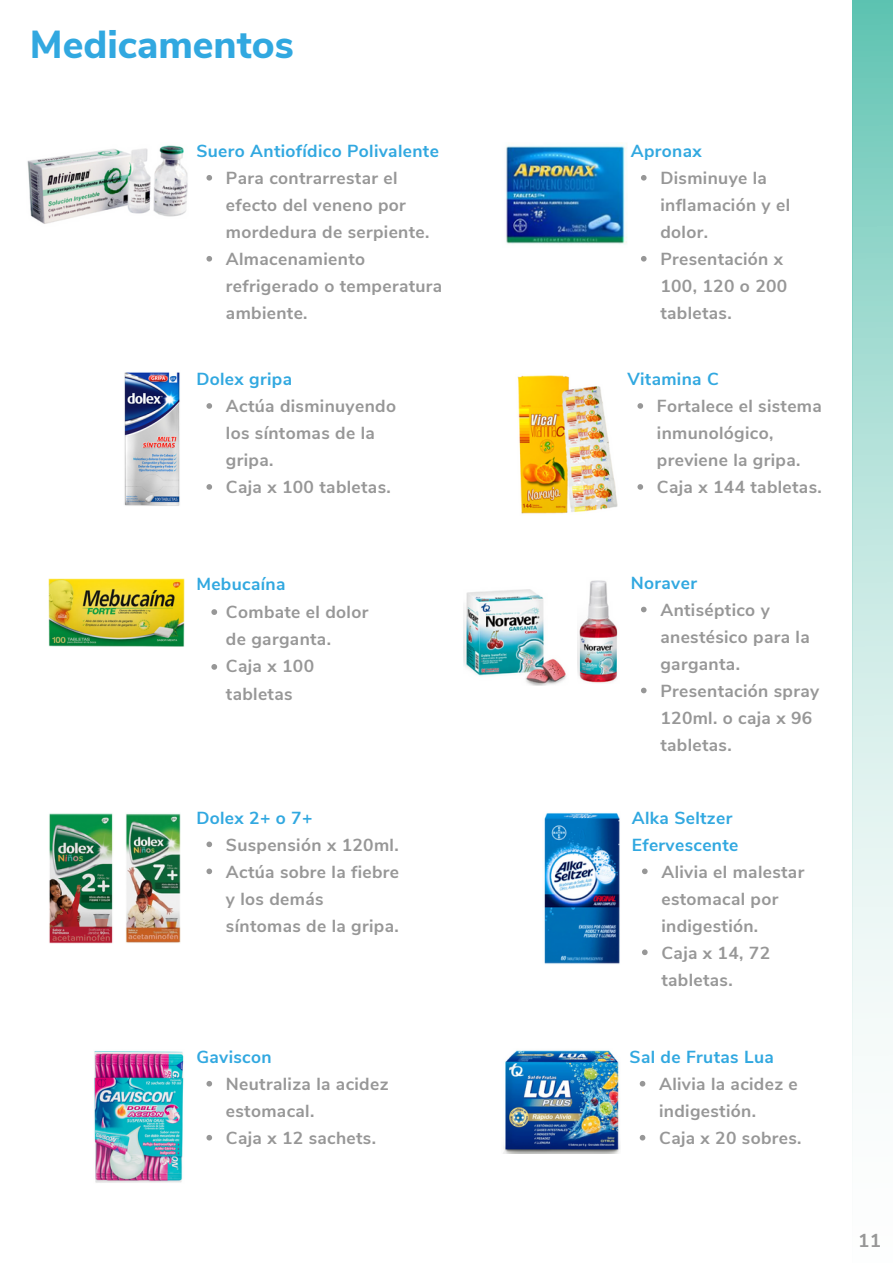
<style>
.page{position:relative;width:893px;height:1264px;background:#fff}
.page>*{position:absolute;margin:0;border:0;box-sizing:border-box;transform-origin:0 0}
.t1{font:800 39px "Nunito Sans";color:#31a8e0}
.t2{font:700 18.75px "Nunito Sans";color:#979797}
.t3{font:700 17.4px/27px "Nunito Sans";letter-spacing:.02em;color:#979797}
.t4{font:700 17.4px/27px "Nunito Sans";letter-spacing:.02em;color:#31a8e0}
</style>
<div class="page">
<svg style="left:852px;top:0;width:40px;height:1141px"></svg>
<img style="left:506px;top:145px;width:121px;height:99px">
<img style="left:517px;top:375px;width:101px;height:139px">
<img style="left:48px;top:578px;width:136px;height:68px">
<img style="left:577px;top:580px;width:41px;height:103px">
<img style="left:464px;top:589px;width:103px;height:96px">
<img style="left:49px;top:813px;width:64px;height:130px">
<img style="left:125px;top:813px;width:55px;height:130px">
<img style="left:544px;top:813px;width:76px;height:151px">
<img style="left:124px;top:372px;width:56px;height:134px">
<img style="left:94px;top:1051px;width:90px;height:132px">
<img style="left:504px;top:1050px;width:116px;height:102px">
<img style="left:27px;top:145px;width:161px;height:79px">
<svg style="left:206px;top:175px;width:6px;height:6px"></svg>
<svg style="left:206px;top:256px;width:6px;height:5px"></svg>
<svg style="left:641px;top:175px;width:5px;height:6px"></svg>
<svg style="left:641px;top:256px;width:5px;height:5px"></svg>
<svg style="left:206px;top:403px;width:6px;height:6px"></svg>
<svg style="left:206px;top:484px;width:6px;height:6px"></svg>
<svg style="left:637px;top:403px;width:6px;height:6px"></svg>
<svg style="left:637px;top:484px;width:6px;height:6px"></svg>
<svg style="left:211px;top:609px;width:6px;height:6px"></svg>
<svg style="left:211px;top:664px;width:6px;height:5px"></svg>
<svg style="left:641px;top:606px;width:5px;height:6px"></svg>
<svg style="left:641px;top:687px;width:5px;height:6px"></svg>
<svg style="left:206px;top:841px;width:6px;height:6px"></svg>
<svg style="left:206px;top:868px;width:6px;height:6px"></svg>
<svg style="left:642px;top:868px;width:5px;height:6px"></svg>
<svg style="left:642px;top:949px;width:5px;height:6px"></svg>
<svg style="left:206px;top:1081px;width:6px;height:5px"></svg>
<svg style="left:206px;top:1135px;width:6px;height:5px"></svg>
<svg style="left:639px;top:1081px;width:6px;height:5px"></svg>
<svg style="left:639px;top:1135px;width:6px;height:5px"></svg>
<h1 class="t1" style="left:30px;top:19px;width:265px">Medicamentos</h1>
<p class="t4" style="left:196px;top:138px;width:244px">Suero Antiofídico Polivalente</p>
<p class="t4" style="left:630px;top:138px;width:72px">Apronax</p>
<p class="t3" style="left:226px;top:165px;width:218px">Para contrarrestar el efecto del veneno por mordedura de serpiente.<br>Almacenamiento refrigerado o temperatura ambiente.</p>
<p class="t3" style="left:660px;top:165px;width:131px">Disminuye la inflamación y el dolor.<br>Presentación x<br>100, 120 o 200 tabletas.</p>
<p class="t4" style="left:196px;top:366px;width:97px">Dolex gripa</p>
<p class="t4" style="left:627px;top:366px;width:93px">Vitamina C</p>
<p class="t3" style="left:226px;top:393px;width:172px">Actúa disminuyendo los síntomas de la gripa.<br>Caja x 100 tabletas.</p>
<p class="t3" style="left:657px;top:393px;width:166px">Fortalece el sistema inmunológico, previene la gripa.<br>Caja x 144 tabletas.</p>
<p class="t4" style="left:196px;top:571px;width:91px">Mebucaína</p>
<p class="t4" style="left:630px;top:569px;width:68px">Noraver</p>
<p class="t3" style="left:226px;top:598px;width:144px;line-height:27.5px">Combate el dolor de garganta.<br>Caja x 100 tabletas</p>
<p class="t3" style="left:660px;top:596px;width:160px">Antiséptico y anestésico para la garganta.<br>Presentación spray<br>120ml. o caja x 96 tabletas.</p>
<p class="t4" style="left:196px;top:804px;width:118px">Dolex 2+ o 7+</p>
<p class="t3" style="left:226px;top:831px;width:175px">Suspensión x 120ml.<br>Actúa sobre la fiebre y los demás síntomas de la gripa.</p>
<p class="t4" style="left:631px;top:804px;width:108px">Alka Seltzer<br>Efervescente</p>
<p class="t3" style="left:661px;top:858px;width:144px">Alivia el malestar estomacal por indigestión.<br>Caja x 14, 72 tabletas.</p>
<p class="t4" style="left:196px;top:1043px;width:77px">Gaviscon</p>
<p class="t4" style="left:629px;top:1043px;width:146px">Sal de Frutas Lua</p>
<p class="t3" style="left:226px;top:1070px;width:164px">Neutraliza la acidez estomacal.<br>Caja x 12 sachets.</p>
<p class="t3" style="left:659px;top:1070px;width:144px">Alivia la acidez e indigestión.<br>Caja x 20 sobres.</p>
<p class="t2" style="left:858px;top:1228px;width:24px">11</p>
</div>
